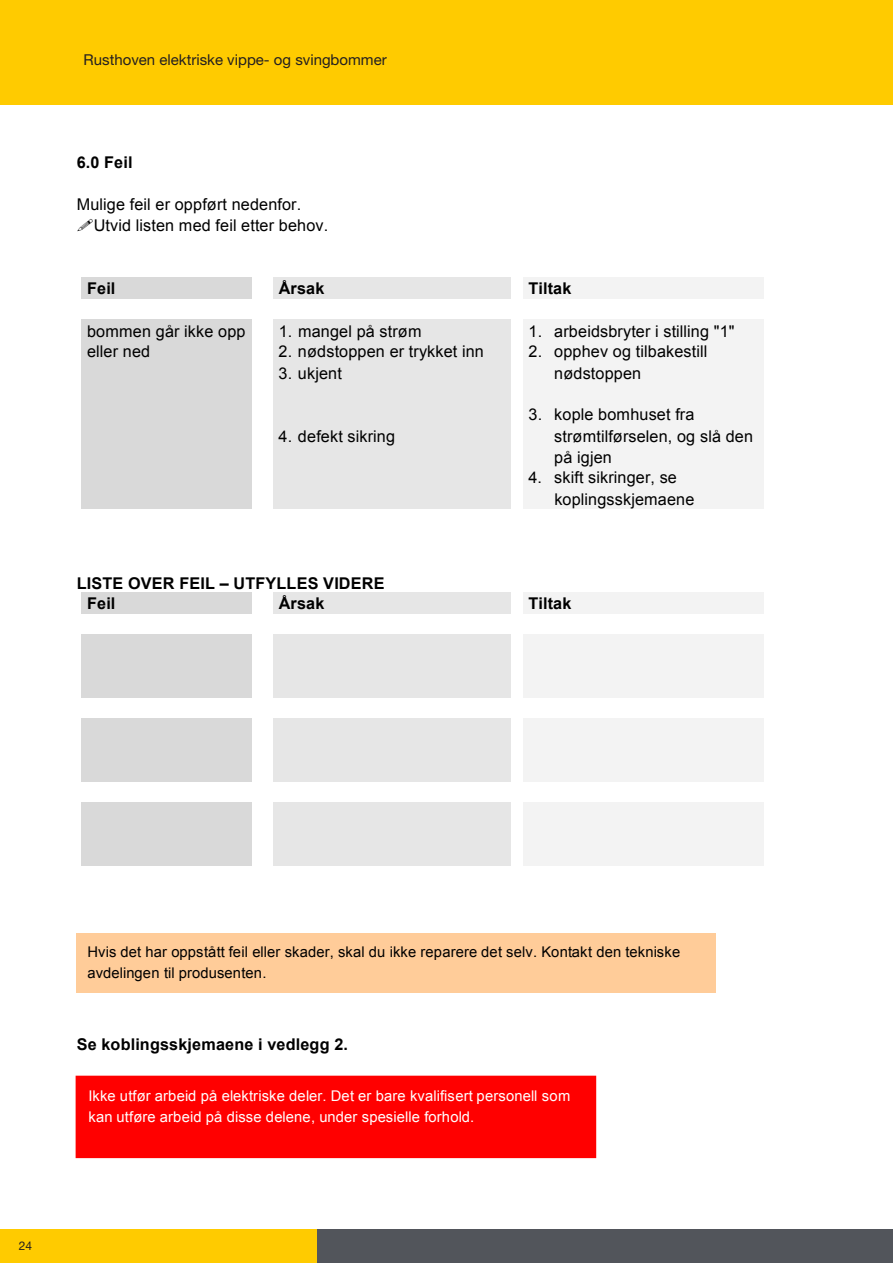
<style>
.page{position:relative;width:893px;height:1263px;background:#fff}
.page>*{position:absolute;margin:0;border:0;box-sizing:border-box;transform-origin:0 0}
.t1{font:16.2px/20.9px "Arial";letter-spacing:.01em;color:#000}
.t2{font:700 16.2px/20.9px "Arial";letter-spacing:.01em;color:#000}
.t3{font:15px "Helvetica Neue LT Std";color:#231f20}
.t4{font:14.7px/20.9px "Arial";letter-spacing:.005em;color:#fff}
.t5{font:14.7px/21.3px "Arial";letter-spacing:.005em;color:#000}
.t6{font:12px "Helvetica Neue LT Std";color:#231f20}
</style>
<div class="page">
<div style="left:0;top:1229px;width:317px;height:34px;background:#ffcb00"></div>
<div style="left:317px;top:1229px;width:576px;height:34px;background:#52555b"></div>
<div style="left:0;top:0;width:893px;height:104px;background:#ffcb00"></div>
<div style="left:82px;top:277px;width:170px;height:21px;background:#d9d9d9"></div>
<div style="left:273px;top:277px;width:238px;height:21px;background:#e6e6e6"></div>
<div style="left:523px;top:277px;width:241px;height:21px;background:#f3f3f3"></div>
<div style="left:82px;top:319px;width:170px;height:189px;background:#d9d9d9"></div>
<div style="left:273px;top:319px;width:238px;height:189px;background:#e6e6e6"></div>
<div style="left:523px;top:319px;width:241px;height:189px;background:#f3f3f3"></div>
<div style="left:82px;top:592px;width:170px;height:21px;background:#d9d9d9"></div>
<div style="left:273px;top:592px;width:238px;height:21px;background:#e6e6e6"></div>
<div style="left:523px;top:592px;width:241px;height:21px;background:#f3f3f3"></div>
<div style="left:82px;top:634px;width:170px;height:63px;background:#d9d9d9"></div>
<div style="left:273px;top:634px;width:238px;height:63px;background:#e6e6e6"></div>
<div style="left:523px;top:634px;width:241px;height:63px;background:#f3f3f3"></div>
<div style="left:82px;top:718px;width:170px;height:63px;background:#d9d9d9"></div>
<div style="left:273px;top:718px;width:238px;height:63px;background:#e6e6e6"></div>
<div style="left:523px;top:718px;width:241px;height:63px;background:#f3f3f3"></div>
<div style="left:82px;top:802px;width:170px;height:63px;background:#d9d9d9"></div>
<div style="left:273px;top:802px;width:238px;height:63px;background:#e6e6e6"></div>
<div style="left:523px;top:802px;width:241px;height:63px;background:#f3f3f3"></div>
<div style="left:77px;top:933px;width:639px;height:60px;background:#fc9"></div>
<div style="left:77px;top:1077px;width:518px;height:80px;background:#f00"></div>
<div style="left:76px;top:1076px;width:520px;height:82px;border:2px solid #f00"></div>
<p class="t3" style="left:84px;top:50px;width:305px">Rusthoven elektriske vippe- og svingbommer</p>
<p class="t2" style="left:77px;top:153px;width:57px">6.0 Feil</p>
<p class="t1" style="left:94px;top:195px;width:236px;text-indent:-17px">Mulige feil er oppført nedenfor.<br>Utvid listen med feil etter behov.</p>
<p class="t2" style="left:87px;top:279px;width:30px">Feil</p>
<p class="t2" style="left:279px;top:279px;width:47px">Årsak</p>
<p class="t2" style="left:528px;top:279px;width:44px">Tiltak</p>
<p class="t1" style="left:87px;top:321px;width:160px">bommen går ikke opp eller ned</p>
<p class="t1" style="left:279px;top:321px;width:144px">1. mangel på strøm</p>
<p class="t1" style="left:528px;top:321px;width:208px">1. arbeidsbryter i stilling "1"</p>
<p class="t1" style="left:554px;top:341px;width:155px;line-height:21.3px;text-indent:-26px">2. opphev og tilbakestill nødstoppen</p>
<p class="t1" style="left:554px;top:404px;width:200px;text-indent:-26px">3. kople bomhuset fra strømtilførselen, og slå den på igjen</p>
<p class="t1" style="left:554px;top:467px;width:142px;line-height:21.3px;text-indent:-26px">4. skift sikringer, se koplingsskjemaene</p>
<p class="t1" style="left:279px;top:341px;width:207px">2. nødstoppen er trykket inn</p>
<p class="t1" style="left:279px;top:363px;width:65px">3. ukjent</p>
<p class="t1" style="left:279px;top:426px;width:118px">4. defekt sikring</p>
<p class="t2" style="left:87px;top:573px;width:299px;text-indent:-10px">LISTE OVER FEIL – UTFYLLES VIDERE<br>Feil</p>
<p class="t2" style="left:279px;top:594px;width:47px">Årsak</p>
<p class="t2" style="left:528px;top:594px;width:44px">Tiltak</p>
<p class="t5" style="left:87px;top:941px;width:594px">Hvis det har oppstått feil eller skader, skal du ikke reparere det selv. Kontakt den tekniske avdelingen til produsenten.</p>
<p class="t2" style="left:77px;top:1035px;width:273px">Se koblingsskjemaene i vedlegg 2.</p>
<p class="t4" style="left:89px;top:1085px;width:483px">Ikke utfør arbeid på elektriske deler. Det er bare kvalifisert personell som kan utføre arbeid på disse delene, under spesielle forhold.</p>
<p class="t6" style="left:19px;top:1238px;width:15px">24</p>
</div>
